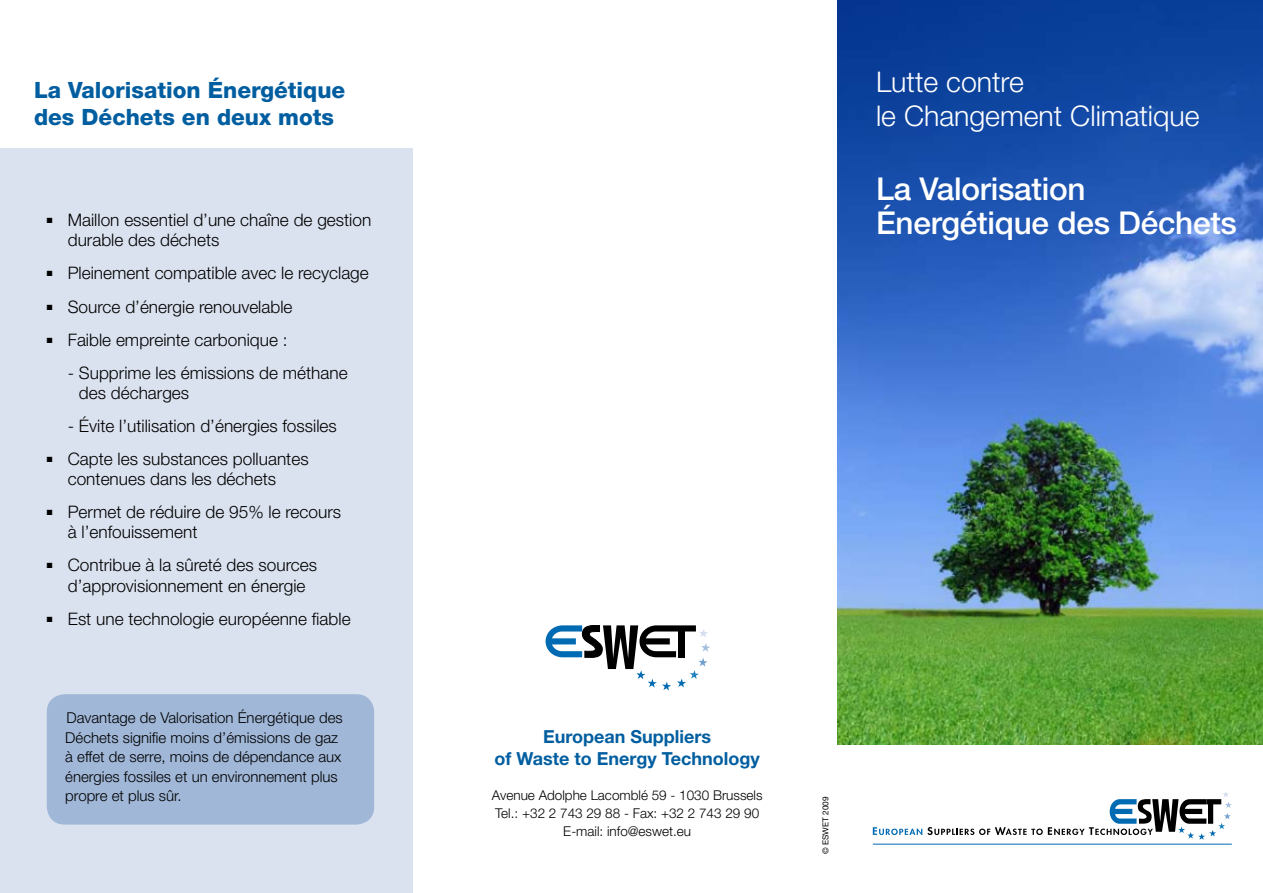
<style>
.page{position:relative;width:1263px;height:893px;background:#fff}
.page>*{position:absolute;margin:0;border:0;box-sizing:border-box;transform-origin:0 0}
.t1{font:500 31.5px/34.5px "Helvetica Neue";letter-spacing:-.01em;color:#fff}
.t2{font:300 28.5px/34.5px "Helvetica Neue";color:#fff}
.t3{font:800 22.5px/27px "Helvetica Neue";color:#005ea0}
.t4{font:700 18px/22.5px "Helvetica Neue";color:#005ea0;text-align:center}
.t5{font:300 17.25px/20.2px "Helvetica Neue";color:#000}
.t6{font:300 15px/19.5px "Helvetica Neue";color:#000}
.t7{font:300 13.5px/18px "Helvetica Neue";color:#000;text-align:center}
.t8{font:8.25px "Helvetica Neue";color:#000}
</style>
<div class="page">
<div style="left:0;top:149px;width:412px;height:744px;background:#dbe2ef"></div>
<hr style="left:873px;top:844px;width:359px;height:1px;background:#006ab2">
<svg style="left:873px;top:791px;width:359px;height:49px"></svg>
<img style="left:838px;top:0;width:425px;height:744px">
<div style="left:47px;top:694px;width:327px;height:131px;background:#a0b7d7;border-radius:18px"></div>
<svg style="left:545px;top:625px;width:165px;height:66px"></svg>
<h3 class="t3" style="left:34px;top:76px;width:313px">La Valorisation énergétique des Déchets en deux mots</h3>
<p class="t5" style="left:68px;top:210px;width:305px;text-indent:-21px">■ Maillon essentiel d’une chaîne de gestion durable des déchets</p>
<p class="t5" style="left:47px;top:263px;width:324px">■ Pleinement compatible avec le recyclage</p>
<p class="t5" style="left:47px;top:296px;width:247px">■ Source d’énergie renouvelable</p>
<p class="t5" style="left:47px;top:329px;width:242px">■ Faible empreinte carbonique :</p>
<p class="t5" style="left:79px;top:362px;width:270px;text-indent:-11px">- Supprime les émissions de méthane des décharges</p>
<p class="t5" style="left:68px;top:415px;width:270px">- Évite l’utilisation d’énergies fossiles</p>
<p class="t5" style="left:68px;top:448px;width:242px;text-indent:-21px">■ Capte les substances polluantes contenues dans les déchets</p>
<p class="t5" style="left:68px;top:501px;width:275px;text-indent:-21px">■ Permet de réduire de 95% le recours à l’enfouissement</p>
<p class="t5" style="left:47px;top:555px;width:272px;text-align:center">■ Contribue à la sûreté des sources d’approvisionnement en énergie</p>
<p class="t5" style="left:47px;top:608px;width:305px">■ Est une technologie européenne fiable</p>
<p class="t6" style="left:65px;top:708px;width:279px">Davantage de Valorisation énergétique des Déchets signifie moins d’émissions de gaz à effet de serre, moins de dépendance aux énergies fossiles et un environnement plus propre et plus sûr.</p>
<h2 class="t2" style="left:876px;top:64px;width:325px">Lutte contre<br>le Changement Climatique</h2>
<h1 class="t1" style="left:876px;top:171px;width:362px">La Valorisation énergétique des déchets</h1>
<p class="t4" style="left:494px;top:725px;width:267px">European Suppliers<br>of Waste to Energy Technology</p>
<p class="t7" style="left:492px;top:786px;width:272px">Avenue Adolphe Lacomblé 59 - 1030 Brussels<br>Tel.: +32 2 743 29 88 - Fax: +32 2 743 29 90<br>E-mail: info@eswet.eu</p>
<p class="t8" style="left:821px;top:854px;width:59px;rotate:-90deg">© ESWET 2009</p>
</div>
